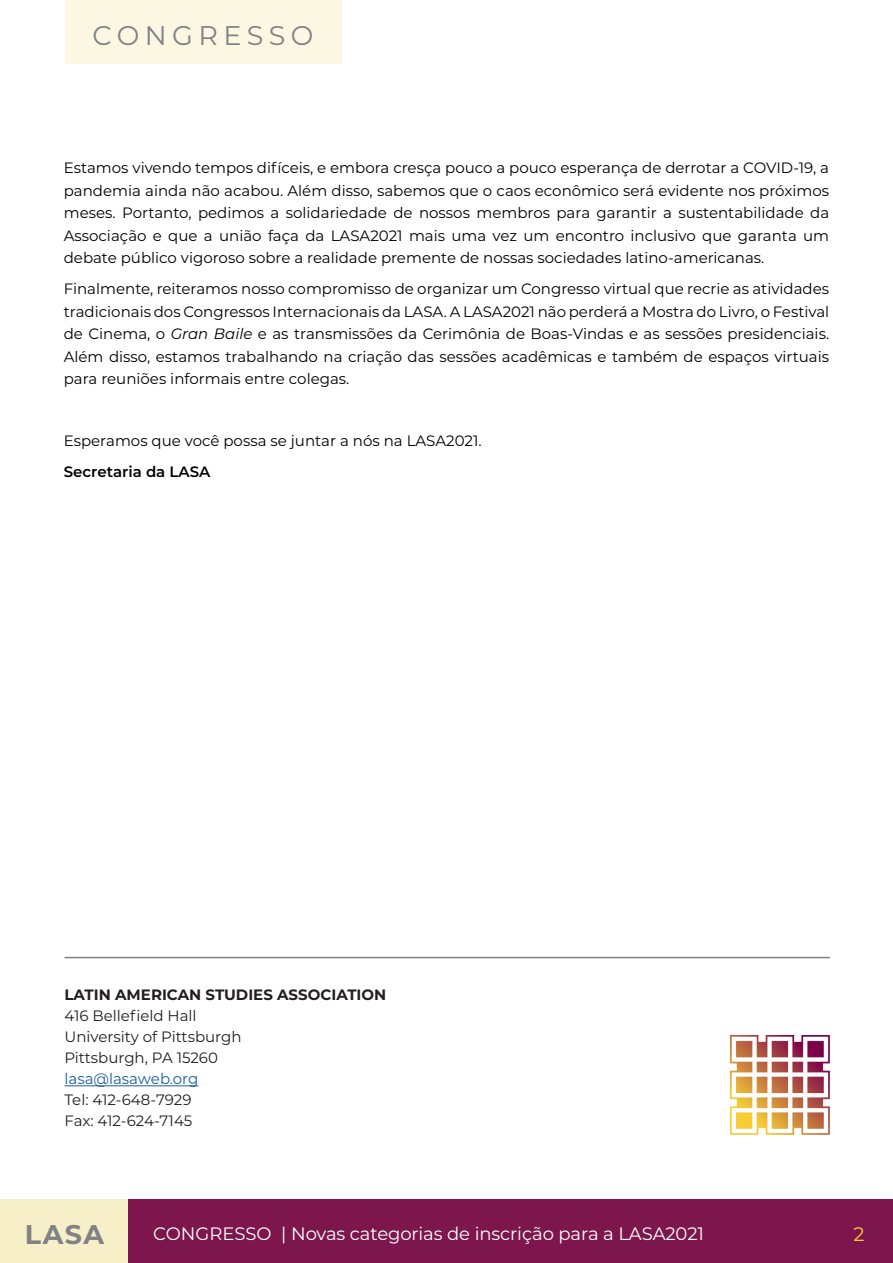
<style>
.page{position:relative;width:893px;height:1263px;background:#fff}
.page>*{position:absolute;margin:0;border:0;box-sizing:border-box;transform-origin:0 0}
.t1{font:27px "Montserrat";letter-spacing:.2em;color:#808285}
.t2{font:700 27px "Montserrat";color:#808285}
.t3{font:19.5px "Montserrat";color:#f8ce34}
.t4{font:18px "Montserrat";letter-spacing:-.005em;color:#fff}
.t5{font:15px/22.5px "Montserrat";color:#000;text-align:justify}
.Cuerpo_de_texto{font:15px "Montserrat";color:#231f20}
.Cuerpo_de_texto_resa{font:700 15px "Montserrat";color:#231f20}
.Cuerpo_de_texto-2{font:15px "Montserrat";color:#175d9e}
.t6{font:600 15px "Montserrat";color:#000}
.s1{font-style:italic}
</style>
<div class="page">
<div style="left:65px;top:0;width:276px;height:64px;background:#fbf7e3"></div>
<div style="left:0;top:1199px;width:129px;height:64px;background:#f6efc7"></div>
<div style="left:129px;top:1199px;width:764px;height:64px;background:#7d164c"></div>
<hr style="left:64px;top:1085px;width:134px;height:1px;background:#175d9e">
<hr style="left:64px;top:957px;width:766px;height:1px;background:#808285">
<img style="left:731px;top:1035px;width:99px;height:100px">
<h1 class="t1" style="left:92px;top:17px;width:223px">CONGRESSO</h1>
<p class="t5" style="left:64px;top:156px;width:767px">Estamos vivendo tempos difíceis, e embora cresça pouco a pouco esperança de derrotar a COVID-19, a pandemia ainda não acabou. Além disso, sabemos que o caos econômico será evidente nos próximos meses. Portanto, pedimos a solidariedade de nossos membros para garantir a sustentabilidade da Associação e que a união faça da LASA2021 mais uma vez um encontro inclusivo que garanta um debate público vigoroso sobre a realidade premente de nossas sociedades latino-americanas.</p>
<p class="t5" style="left:64px;top:277px;width:767px">Finalmente, reiteramos nosso compromisso de organizar um Congresso virtual que recrie as atividades tradicionais dos Congressos Internacionais da LASA. A LASA2021 não perderá a Mostra do Livro, o Festival de Cinema, o <span class="s1">Gran Baile</span> e as transmissões da Cerimônia de Boas-Vindas e as sessões presidenciais.<br>Além disso, estamos trabalhando na criação das sessões acadêmicas e também de espaços virtuais para reuniões informais entre colegas.</p>
<p class="t5" style="left:64px;top:429px;width:419px">Esperamos que você possa se juntar a nós na LASA2021.</p>
<p class="t6" style="left:64px;top:461px;width:148px">Secretaria da LASA</p>
<p class="Cuerpo_de_texto_resa" style="left:64px;top:984px;width:323px">LATIN AMERICAN STUDIES ASSOCIATION</p>
<p class="Cuerpo_de_texto" style="left:64px;top:1006px;width:134px">416 Bellefield Hall</p>
<p class="Cuerpo_de_texto" style="left:64px;top:1027px;width:179px">University of Pittsburgh</p>
<p class="Cuerpo_de_texto" style="left:64px;top:1048px;width:155px">Pittsburgh, PA 15260</p>
<p class="Cuerpo_de_texto-2" style="left:64px;top:1069px;width:135px">lasa@lasaweb.org</p>
<p class="Cuerpo_de_texto" style="left:64px;top:1090px;width:129px">Tel: 412-648-7929</p>
<p class="Cuerpo_de_texto" style="left:64px;top:1111px;width:129px">Fax: 412-624-7145</p>
<h1 class="t2" style="left:25px;top:1215px;width:81px">LASA</h1>
<h2 class="t3" style="left:853px;top:1220px;width:13px">2</h2>
<p class="t4" style="left:153px;top:1221px;width:552px">CONGRESSO | Novas categorias de inscrição para a LASA2021</p>
</div>
